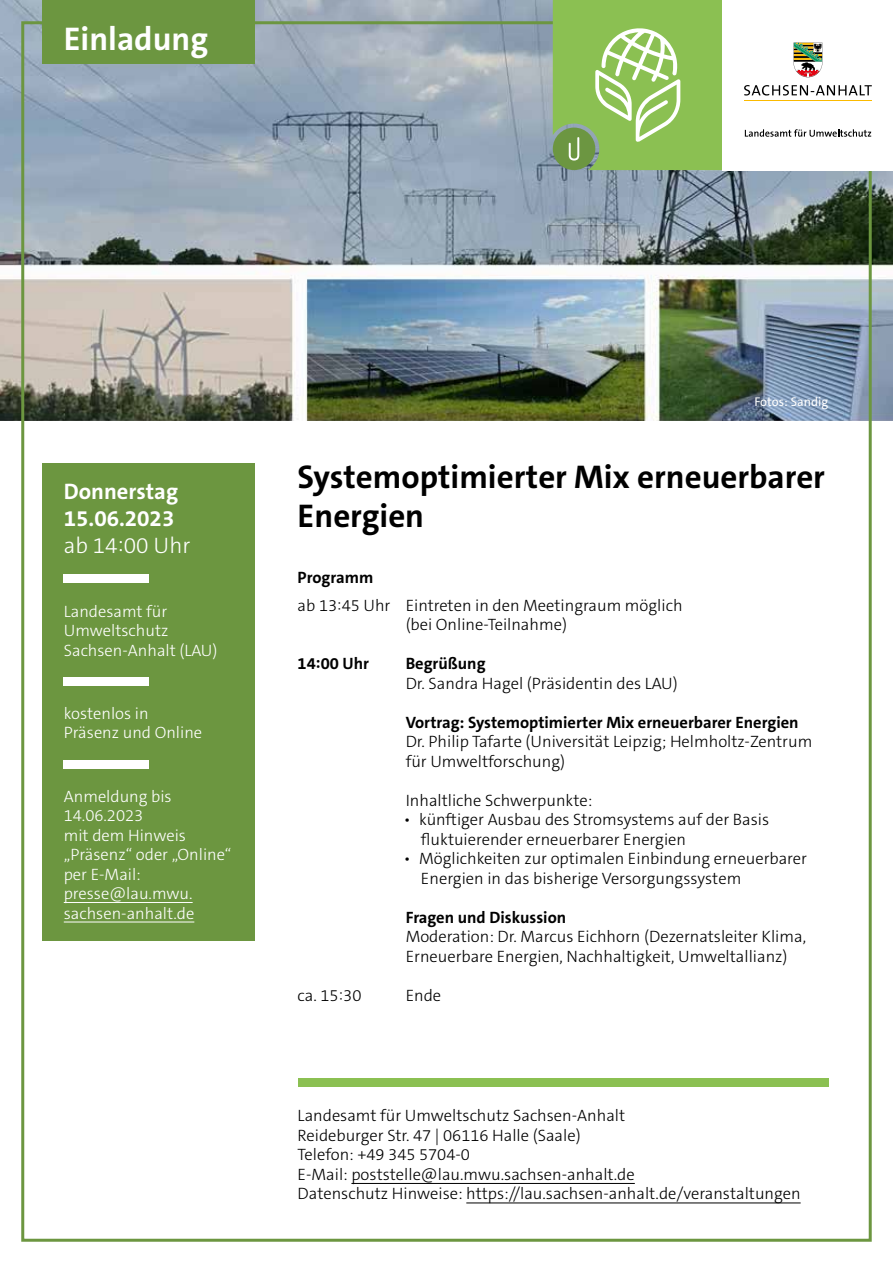
<style>
.page{position:relative;width:893px;height:1263px;background:#fff}
.page>*{position:absolute;margin:0;border:0;box-sizing:border-box;transform-origin:0 0}
.H2_Überschrift_schwa{font:700 33px/39px "The Sans C5";color:#000}
.H1-Überschrift{font:700 33px "The Sans C5";color:#fff}
.p-Hervorhebung_groß{font:700 22.5px "The Sans C5";color:#fff}
.p-Hervorhebung_groß-2{font:300 22.5px "The Sans C5";color:#fff}
.p-Fließtext{font:300 16.5px/19.5px "The Sans C5";color:#000}
.p-Fließtext-2{font:300 16.5px/19.5px "The Sans C5";color:#fff}
.p_Hervorhebungen{font:700 16.5px "The Sans C5";color:#000}
.p-Fließtext-3{font:700 16.5px "The Sans C5";color:#000}
.Copyright{font:12.75px "The Sans C4 s";color:#fff}
.s1{font-weight:700}
</style>
<div class="page">
<img style="left:0;top:0;width:893px;height:421px">
<div style="left:43px;top:463px;width:212px;height:478px;background:#6c9640"></div>
<div style="left:64px;top:575px;width:85px;height:8px;background:#fff"></div>
<div style="left:64px;top:677px;width:85px;height:8px;background:#fff"></div>
<div style="left:64px;top:760px;width:85px;height:8px;background:#fff"></div>
<div style="left:298px;top:1078px;width:530px;height:8px;background:#8bc052"></div>
<hr style="left:351px;top:1183px;width:284px;height:1px;background:#000">
<hr style="left:466px;top:1202px;width:335px;height:1px;background:#000">
<svg style="left:553px;top:0;width:170px;height:170px;background:#95c464"></svg>
<div style="left:723px;top:0;width:170px;height:170px;background:#fff"></div>
<svg style="left:744px;top:85px;width:128px;height:11px"></svg>
<hr style="left:744px;top:100px;width:128px;height:1px;background:#fbba00">
<svg style="left:794px;top:43px;width:28px;height:34px"></svg>
<svg style="left:745px;top:129px;width:126px;height:8px"></svg>
<div style="left:43px;top:0;width:212px;height:64px;background:#6c9640"></div>
<hr style="left:64px;top:902px;width:129px;height:1px;background:#fff">
<hr style="left:64px;top:921px;width:130px;height:1px;background:#fff">
<h1 class="H1-Überschrift" style="left:64px;top:18px;width:146px">Einladung</h1>
<p class="p-Hervorhebung_groß" style="left:64px;top:477px;width:116px">Donnerstag</p>
<p class="p-Hervorhebung_groß" style="left:64px;top:504px;width:112px">15.06.2023</p>
<p class="p-Hervorhebung_groß-2" style="left:64px;top:531px;width:128px">ab 14:00 Uhr</p>
<p class="p-Fließtext-2" style="left:64px;top:601px;width:155px">Landesamt für<br>Umweltschutz<br>Sachsen-Anhalt (LAU)</p>
<p class="p-Fließtext-2" style="left:64px;top:704px;width:86px">kostenlos in</p>
<p class="p-Fließtext-2" style="left:64px;top:723px;width:140px">Präsenz und Online</p>
<p class="p-Fließtext-2" style="left:64px;top:787px;width:169px">Anmeldung bis<br>14.06.2023<br>mit dem Hinweis „Präsenz“ oder „Online“ per E-Mail: presse@lau.mwu. sachsen-anhalt.de</p>
<p class="Copyright" style="left:754px;top:393px;width:75px">Fotos: Sandig</p>
<h2 class="H2_Überschrift_schwa" style="left:298px;top:457px;width:529px">Systemoptimierter Mix erneuerbarer<br>Energien</h2>
<p class="p_Hervorhebungen" style="left:298px;top:567px;width:77px">Programm</p>
<p class="p-Fließtext" style="left:298px;top:595px;width:386px;text-align:center">ab 13:45 Uhr Eintreten in den Meetingraum möglich (bei Online-Teilnahme)</p>
<p class="p-Fließtext-3" style="left:298px;top:653px;width:73px">14:00 Uhr</p>
<p class="p-Fließtext" style="left:406px;top:654px;width:274px"><span class="s1">Begrüßung<br></span>Dr. Sandra Hagel (Präsidentin des LAU)</p>
<p class="p-Fließtext" style="left:406px;top:712px;width:408px"><span class="s1">Vortrag: Systemoptimierter Mix erneuerbarer Energien<br></span>Dr. Philip Tafarte (Universität Leipzig; Helmholtz-Zentrum für Umweltforschung)</p>
<p class="p-Fließtext" style="left:406px;top:790px;width:188px">Inhaltliche Schwerpunkte:</p>
<p class="p-Fließtext" style="left:421px;top:810px;width:350px;text-indent:-17px">• künftiger Ausbau des Stromsystems auf der Basis fluktuierender erneuerbarer Energien</p>
<p class="p-Fließtext" style="left:421px;top:849px;width:387px;text-indent:-17px">• Möglichkeiten zur optimalen Einbindung erneuerbarer<br>Energien in das bisherige Versorgungssystem</p>
<p class="p-Fließtext" style="left:406px;top:907px;width:402px"><span class="s1">Fragen und Diskussion<br></span>Moderation: Dr. Marcus Eichhorn (Dezernatsleiter Klima,<br>Erneuerbare Energien, Nachhaltigkeit, Umweltallianz)</p>
<p class="p-Fließtext" style="left:298px;top:985px;width:65px">ca. 15:30</p>
<p class="p-Fließtext" style="left:406px;top:985px;width:37px">Ende</p>
<p class="p-Fließtext" style="left:298px;top:1106px;width:329px">Landesamt für Umweltschutz Sachsen-Anhalt</p>
<p class="p-Fließtext" style="left:298px;top:1125px;width:284px">Reideburger Str. 47 | 06116 Halle (Saale)</p>
<p class="p-Fließtext" style="left:298px;top:1145px;width:174px">Telefon: +49 345 5704-0</p>
<p class="p-Fließtext" style="left:298px;top:1164px;width:339px">E-Mail: poststelle@lau.mwu.sachsen-anhalt.de</p>
<p class="p-Fließtext" style="left:298px;top:1184px;width:504px">Datenschutz Hinweise: https://lau.sachsen-anhalt.de/veranstaltungen</p>
</div>
